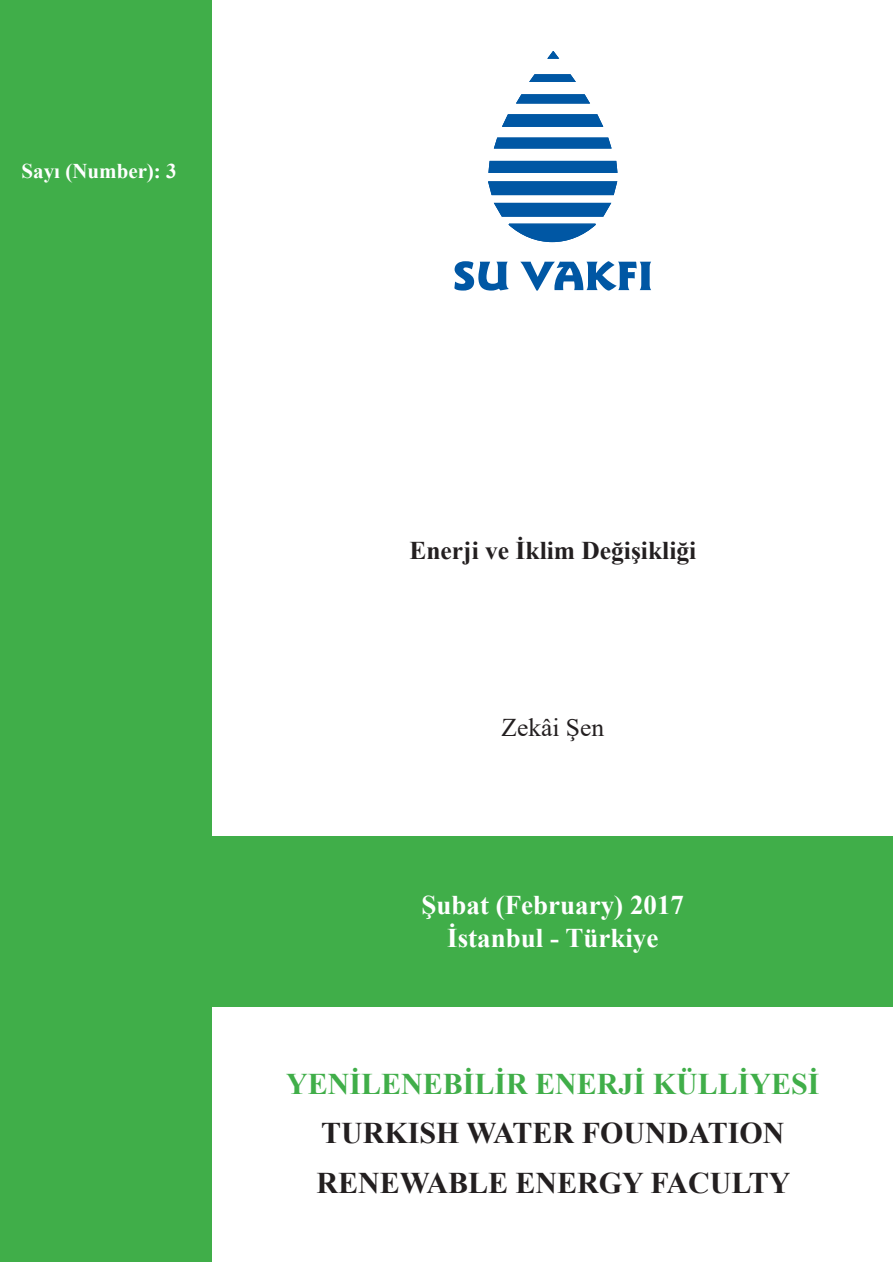
<style>
.page{position:relative;width:893px;height:1263px;background:#fff}
.page>*{position:absolute;margin:0;border:0;box-sizing:border-box;transform-origin:0 0}
.t1{font:700 30px/49.5px "Times New Roman";color:#231f20}
.t2{font:700 30px "Times New Roman";color:#40ae49}
.TARİH{font:700 27px "Times New Roman";color:#fff}
.BAŞLIK_TUR{font:700 25.5px "Times New Roman";color:#231f20}
.YAZAR{font:25.5px "Times New Roman";color:#231f20}
.SAYI{font:700 21px "Times New Roman";color:#fff}
</style>
<div class="page">
<div style="left:1px;top:1px;width:211px;height:1261px;background:#40ae49"></div>
<div style="left:2px;top:836px;width:891px;height:170px;background:#40ae49"></div>
<svg style="left:547px;top:51px;width:12px;height:8px"></svg>
<svg style="left:529px;top:74px;width:47px;height:8px"></svg>
<svg style="left:516px;top:94px;width:74px;height:10px"></svg>
<svg style="left:502px;top:114px;width:101px;height:13px"></svg>
<svg style="left:494px;top:137px;width:118px;height:12px"></svg>
<div style="left:488px;top:161px;width:130px;height:12px;background:#0057a4"></div>
<svg style="left:488px;top:181px;width:129px;height:14px;background:#075ba6"></svg>
<svg style="left:494px;top:203px;width:117px;height:14px;background:#1162aa"></svg>
<svg style="left:508px;top:223px;width:88px;height:19px"></svg>
<hr style="left:509px;top:224px;width:86px;height:1px;background:#0057a4">
<svg style="left:454px;top:261px;width:55px;height:30px"></svg>
<svg style="left:520px;top:261px;width:131px;height:30px"></svg>
<p class="SAYI" style="left:22px;top:156px;width:157px">Sayı (Number): 3</p>
<p class="BAŞLIK_TUR" style="left:409px;top:532px;width:288px">Enerji ve İklim Değişikliği</p>
<p class="YAZAR" style="left:501px;top:709px;width:104px">Zekâi Şen</p>
<p class="TARİH" style="left:422px;top:886px;width:264px">Şubat (February) 2017</p>
<p class="TARİH" style="left:447px;top:918px;width:213px">İstanbul - Türkiye</p>
<p class="t2" style="left:286px;top:1062px;width:535px">YENİLENEBİLİR ENERJİ KÜLLİYESİ</p>
<p class="t1" style="left:316px;top:1107px;width:475px">TURKISH WATER FOUNDATION<br>RENEWABLE ENERGY FACULTY</p>
</div>
